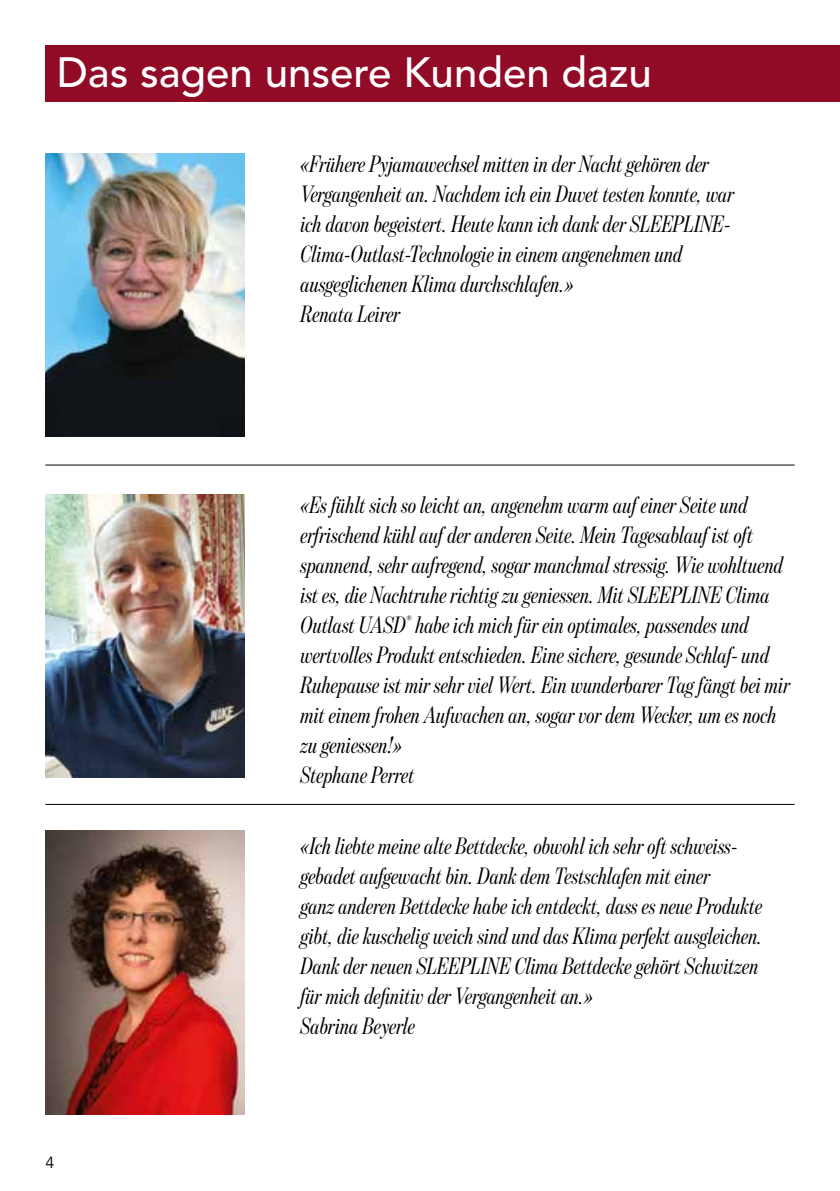
<style>
.page{position:relative;width:840px;height:1191px;background:#fff}
.page>*{position:absolute;margin:0;border:0;box-sizing:border-box;transform-origin:0 0}
.t1{font:500 42px "Avenir LT Std";color:#fff}
.t2{font:italic 24px/30px "Benton Mod Disp Ex Cond";color:#000}
.t3{font:16px "Avenir LT Std";color:#000}
</style>
<div class="page">
<div style="left:45px;top:45px;width:794px;height:57px;background:#910b26"></div>
<img style="left:45px;top:153px;width:199px;height:284px">
<img style="left:45px;top:494px;width:199px;height:284px">
<img style="left:45px;top:831px;width:199px;height:283px">
<hr style="left:45px;top:464px;width:749px;height:1px;background:#000">
<hr style="left:45px;top:804px;width:749px;height:1px;background:#000">
<h1 class="t1" style="left:57px;top:48px;width:596px">Das sagen unsere Kunden dazu</h1>
<p class="t2" style="left:300px;top:149px;width:435px">«Frühere Pyjamawechsel mitten in der Nacht gehören der Vergangenheit an. Nachdem ich ein Duvet testen konnte, war ich davon begeistert. Heute kann ich dank der SLEEPLINE-Clima-Outlast-Technologie in einem angenehmen und ausgeglichenen Klima durchschlafen.»<br>Renata Leirer</p>
<p class="t2" style="left:300px;top:490px;width:491px">«Es fühlt sich so leicht an, angenehm warm auf einer Seite und erfrischend kühl auf der anderen Seite. Mein Tagesablauf ist oft spannend, sehr aufregend, sogar manchmal stressig. Wie wohltuend ist es, die Nachtruhe richtig zu geniessen. Mit SLEEPLINE Clima Outlast UASD<sup>®</sup> habe ich mich für ein optimales, passendes und wertvolles Produkt entschieden. Eine sichere, gesunde Schlaf- und Ruhepause ist mir sehr viel Wert. Ein wunderbarer Tag fängt bei mir mit einem frohen Aufwachen an, sogar vor dem Wecker, um es noch zu geniessen!»<br>Stephane Perret</p>
<p class="t3" style="left:45px;top:1153px;width:10px">4</p>
<p class="t2" style="left:300px;top:831px;width:463px">«Ich liebte meine alte Bettdecke, obwohl ich sehr oft schweiss&shy;gebadet aufgewacht bin. Dank dem Testschlafen mit einer<br>ganz anderen Bettdecke habe ich entdeckt, dass es neue Produkte gibt, die kuschelig weich sind und das Klima perfekt ausgleichen.<br>Dank der neuen SLEEPLINE Clima Bettdecke gehört Schwitzen für mich definitiv der Vergangenheit an.»<br>Sabrina Beyerle</p>
</div>
